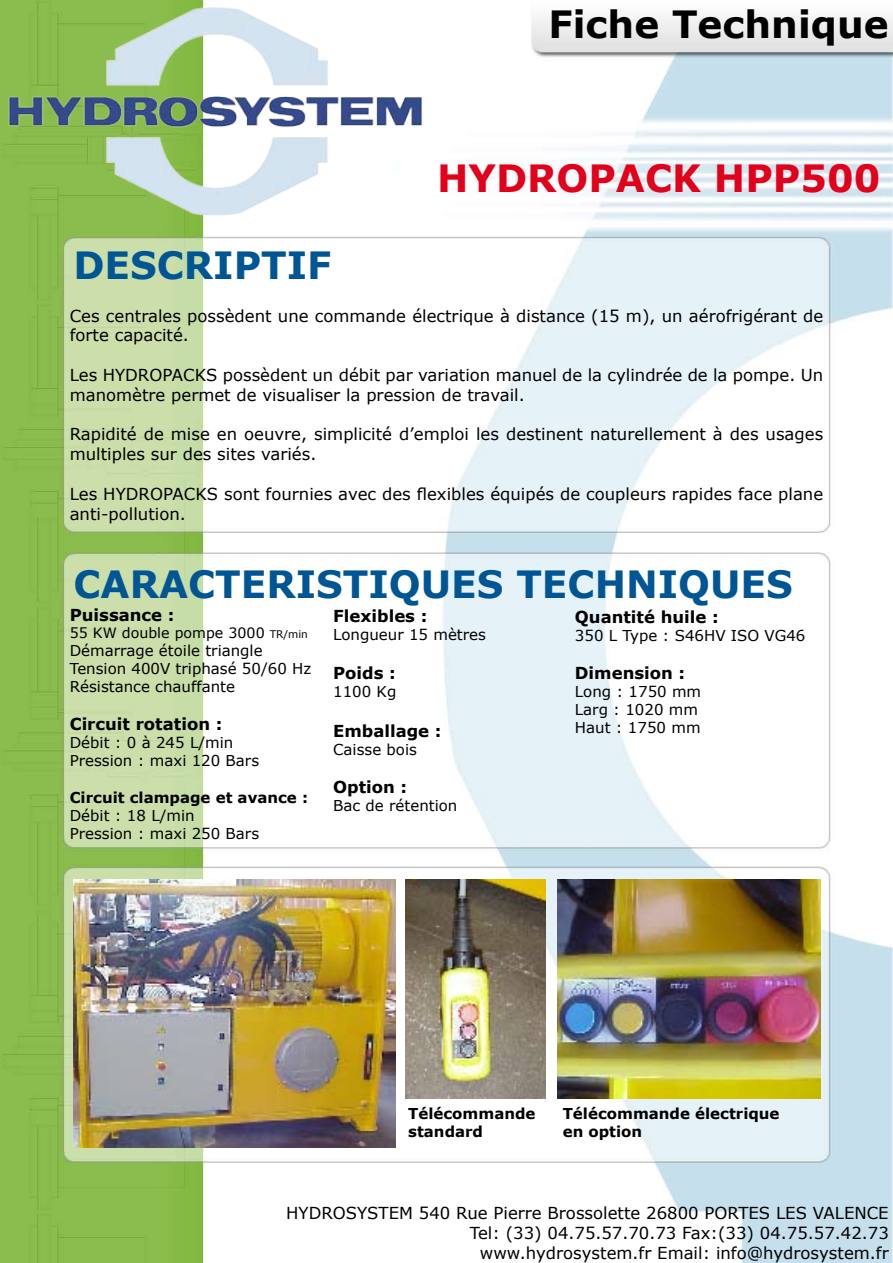
<style>
.page{position:relative;width:893px;height:1263px;background:#fff}
.page>*{position:absolute;margin:0;border:0;box-sizing:border-box;transform-origin:0 0}
.t1{font:700 37.5px "Verdana";color:#005594}
.t2{font:700 37.5px "Verdana";color:#e2001a}
.t3{font:700 37.5px "Verdana";color:#000}
.t4{font:16.5px/19.8px "Verdana";color:#000}
.t5{font:700 16.5px "Verdana";color:#000}
.t6{font:15px/18px "Verdana";color:#000}
.t7{font:700 15px/18px "Verdana";color:#000}
.t8{font:14.25px "Verdana";color:#000}
.s1{font-size:10.5px}
</style>
<div class="page">
<img style="left:0;top:0;width:893px;height:1263px">
<img style="left:0;top:6px;width:432px;height:210px">
<img style="left:74px;top:879px;width:321px;height:268px">
<img style="left:406px;top:879px;width:140px;height:219px">
<img style="left:557px;top:879px;width:264px;height:219px">
<h1 class="t3" style="left:548px;top:1px;width:342px">Fiche Technique</h1>
<h1 class="t2" style="left:437px;top:154px;width:445px">HYDROPACK HPP500</h1>
<h1 class="t1" style="left:73px;top:241px;width:260px">DESCRIPTIF</h1>
<p class="t4" style="left:70px;top:305px;width:755px">Ces centrales possèdent une commande électrique à distance (15 m), un aérofrigérant de forte capacité.</p>
<p class="t4" style="left:70px;top:365px;width:755px">Les HYDROPACKS possèdent un débit par variation manuel de la cylindrée de la pompe. Un manomètre permet de visualiser la pression de travail.</p>
<p class="t4" style="left:70px;top:424px;width:755px">Rapidité de mise en oeuvre, simplicité d’emploi les destinent naturellement à des usages multiples sur des sites variés.</p>
<p class="t4" style="left:70px;top:483px;width:755px">Les HYDROPACKS sont fournies avec des flexibles équipés de coupleurs rapides face plane anti-pollution.</p>
<h1 class="t1" style="left:73px;top:560px;width:721px">CARACTERISTIQUES TECHNIQUES</h1>
<p class="t5" style="left:70px;top:604px;width:106px">Puissance :</p>
<p class="t8" style="left:70px;top:623px;width:240px">55 KW double pompe 3000 <span class="s1">TR/min</span></p>
<p class="t6" style="left:70px;top:641px;width:243px">Démarrage étoile triangle<br>Tension 400V triphasé 50/60 Hz<br>Résistance chauffante</p>
<p class="t5" style="left:70px;top:713px;width:154px">Circuit rotation :</p>
<p class="t6" style="left:70px;top:733px;width:191px">Débit : 0 à 245 L/min<br>Pression : maxi 120 Bars</p>
<p class="t7" style="left:70px;top:788px;width:240px">Circuit clampage et avance :</p>
<p class="t6" style="left:70px;top:806px;width:191px">Débit : 18 L/min<br>Pression : maxi 250 Bars</p>
<p class="t5" style="left:333px;top:605px;width:96px">Flexibles :</p>
<p class="t6" style="left:333px;top:625px;width:154px">Longueur 15 mètres</p>
<p class="t5" style="left:333px;top:663px;width:64px">Poids :</p>
<p class="t6" style="left:333px;top:682px;width:65px">1100 Kg</p>
<p class="t5" style="left:333px;top:720px;width:110px">Emballage :</p>
<p class="t6" style="left:333px;top:740px;width:85px">Caisse bois</p>
<p class="t5" style="left:333px;top:776px;width:76px">Option :</p>
<p class="t6" style="left:333px;top:796px;width:126px">Bac de rétention</p>
<p class="t5" style="left:575px;top:607px;width:145px">Quantité huile :</p>
<p class="t6" style="left:575px;top:626px;width:232px">350 L Type : S46HV ISO VG46</p>
<p class="t5" style="left:575px;top:662px;width:112px">Dimension :</p>
<p class="t6" style="left:575px;top:682px;width:128px">Long : 1750 mm<br>Larg : 1020 mm<br>Haut : 1750 mm</p>
<p class="t7" style="left:408px;top:1104px;width:129px">Télécommande standard</p>
<p class="t7" style="left:563px;top:1104px;width:218px">Télécommande électrique en option</p>
<p class="t4" style="left:286px;top:1203px;width:604px;text-align:right">HYDROSYSTEM 540 Rue Pierre Brossolette 26800 PORTES LES VALENCE<br>Tel: (33) 04.75.57.70.73 Fax:(33) 04.75.57.42.73<br>www.hydrosystem.fr Email: info@hydrosystem.fr</p>
</div>
